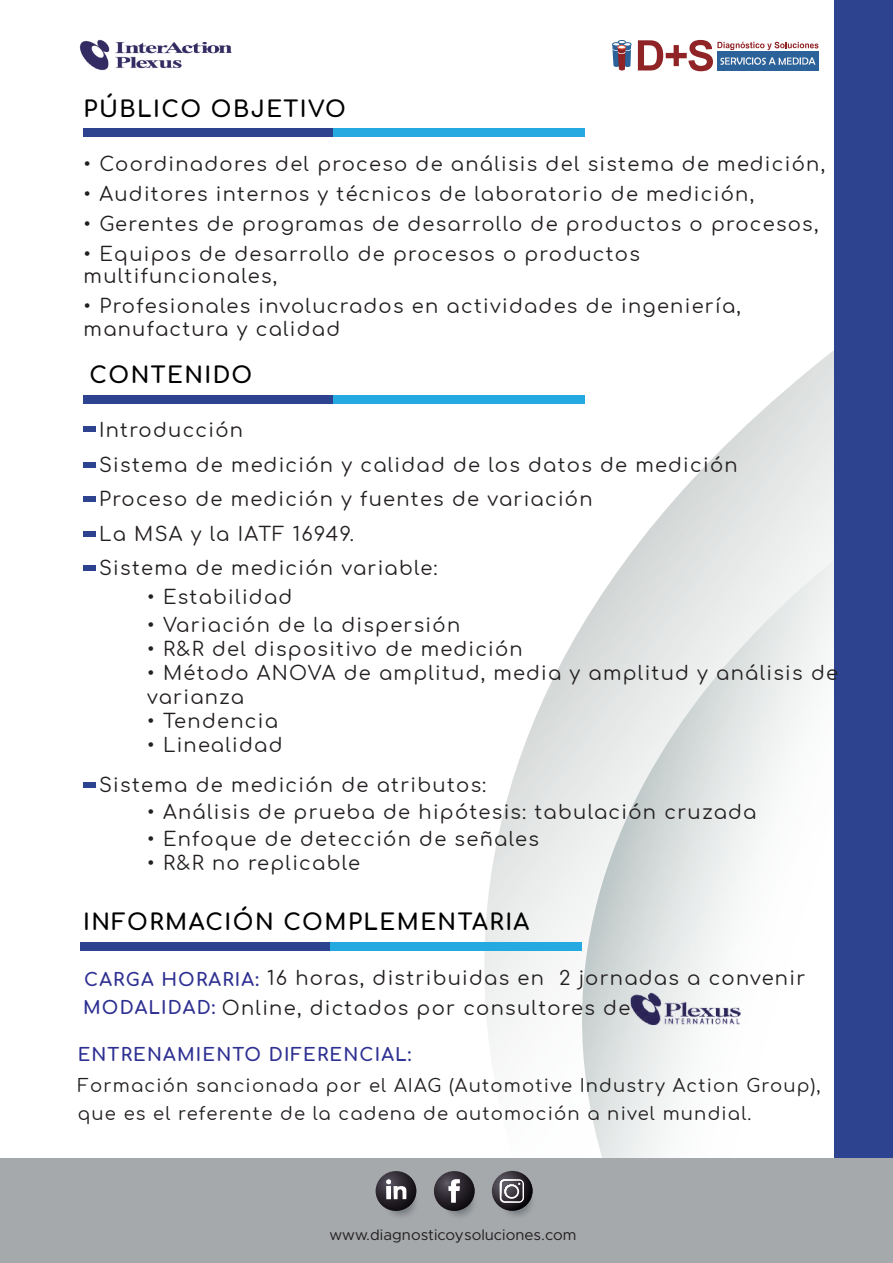
<style>
.page{position:relative;width:893px;height:1263px;background:#fff}
.page>*{position:absolute;margin:0;border:0;box-sizing:border-box;transform-origin:0 0}
.t1{font:700 22.5px "Comfortaa";letter-spacing:.065em;color:#000}
.t2{font:19.5px/34.5px "Comfortaa";letter-spacing:.065em;color:#231f20}
.t3{font:18px/28.5px "Comfortaa";letter-spacing:.065em;color:#231f20}
.t4{font:700 18px "Comfortaa";letter-spacing:.065em;color:#2e3092}
.t5{font:15px "Metropolis";color:#231f20}
.s1{font-weight:700;font-size:18px;color:#2e3092}
</style>
<div class="page">
<svg style="left:251px;top:306px;width:584px;height:645px"></svg>
<svg style="left:422px;top:517px;width:413px;height:641px"></svg>
<div style="left:835px;top:0;width:58px;height:1263px;background:#2e438f"></div>
<div style="left:0;top:1158px;width:893px;height:105px;background:#a5a9ab"></div>
<svg style="left:438px;top:1180px;width:43px;height:42px"></svg>
<svg style="left:434px;top:1171px;width:41px;height:40px"></svg>
<svg style="left:496px;top:1180px;width:43px;height:42px"></svg>
<svg style="left:492px;top:1171px;width:41px;height:40px"></svg>
<svg style="left:492px;top:1171px;width:41px;height:40px"></svg>
<svg style="left:380px;top:1180px;width:42px;height:42px"></svg>
<svg style="left:376px;top:1171px;width:40px;height:40px"></svg>
<div style="left:84px;top:395px;width:501px;height:9px;background:#2e438f"></div>
<div style="left:333px;top:395px;width:252px;height:9px;background:#24aae1"></div>
<div style="left:80px;top:942px;width:502px;height:8px;background:#2e438f"></div>
<div style="left:330px;top:942px;width:252px;height:8px;background:#24aae1"></div>
<div style="left:84px;top:128px;width:501px;height:9px;background:#2e438f"></div>
<div style="left:333px;top:128px;width:252px;height:9px;background:#24aae1"></div>
<div style="left:84px;top:427px;width:12px;height:5px;background:#2e438f"></div>
<div style="left:84px;top:462px;width:12px;height:6px;background:#2e438f"></div>
<div style="left:84px;top:496px;width:12px;height:6px;background:#2e438f"></div>
<div style="left:84px;top:531px;width:12px;height:6px;background:#2e438f"></div>
<div style="left:84px;top:565px;width:12px;height:6px;background:#2e438f"></div>
<div style="left:84px;top:781px;width:12px;height:6px;background:#2e438f"></div>
<svg style="left:638px;top:40px;width:180px;height:31px"></svg>
<svg style="left:612px;top:40px;width:19px;height:31px"></svg>
<img style="left:79px;top:39px;width:153px;height:32px">
<img style="left:629px;top:977px;width:113px;height:64px">
<p class="t1" style="left:84px;top:88px;width:264px">PÚBLICO OBJETIVO</p>
<p class="t2" style="left:84px;top:144px;width:743px">• Coordinadores del proceso de análisis del sistema de medición,</p>
<p class="t2" style="left:84px;top:174px;width:672px">• Auditores internos y técnicos de laboratorio de medición,</p>
<p class="t2" style="left:84px;top:204px;width:736px">• Gerentes de programas de desarrollo de productos o procesos,</p>
<p class="t2" style="left:84px;top:240px;width:558px;line-height:22.5px">• Equipos de desarrollo de procesos o productos multifuncionales,</p>
<p class="t2" style="left:84px;top:292px;width:659px;line-height:22.5px">• Profesionales involucrados en actividades de ingeniería, manufactura y calidad</p>
<p class="t1" style="left:89px;top:355px;width:164px">CONTENIDO</p>
<p class="t2" style="left:99px;top:410px;width:640px">Introducción<br>Sistema de medición y calidad de los datos de medición<br>Proceso de medición y fuentes de variación<br>La MSA y la IATF 16949.<br>Sistema de medición variable:</p>
<p class="t2" style="left:147px;top:577px;width:147px">• Estabilidad</p>
<p class="t2" style="left:147px;top:605px;width:315px">• Variación de la dispersión</p>
<p class="t2" style="left:147px;top:629px;width:377px">• R&amp;R del dispositivo de medición</p>
<p class="t2" style="left:147px;top:659px;width:692px;line-height:24px">• Método ANOVA de amplitud, media y amplitud y análisis de varianza</p>
<p class="t2" style="left:147px;top:701px;width:132px">• Tendencia</p>
<p class="t2" style="left:99px;top:723px;width:389px;line-height:39px;text-indent:48px">• Linealidad<br>Sistema de medición de atributos:</p>
<p class="t2" style="left:147px;top:791px;width:611px">• Análisis de prueba de hipótesis: tabulación cruzada</p>
<p class="t2" style="left:147px;top:818px;width:393px">• Enfoque de detección de señales</p>
<p class="t2" style="left:147px;top:842px;width:215px">• R&amp;R no replicable</p>
<p class="t1" style="left:83px;top:901px;width:448px">INFORMACIÓN COMPLEMENTARIA</p>
<p class="t2" style="left:83px;top:960px;width:724px;line-height:30.2px"><span class="s1">CARGA HORARIA:</span> 16 horas, distribuidas en 2 jornadas a convenir<br><span class="s1">MODALIDAD:</span> Online, dictados por consultores de</p>
<p class="t4" style="left:78px;top:1038px;width:335px">ENTRENAMIENTO DIFERENCIAL:</p>
<p class="t3" style="left:78px;top:1069px;width:744px">Formación sancionada por el AIAG (Automotive Industry Action Group), que es el referente de la cadena de automoción a nivel mundial.</p>
<p class="t5" style="left:329px;top:1225px;width:249px">www.diagnosticoysoluciones.com</p>
</div>
